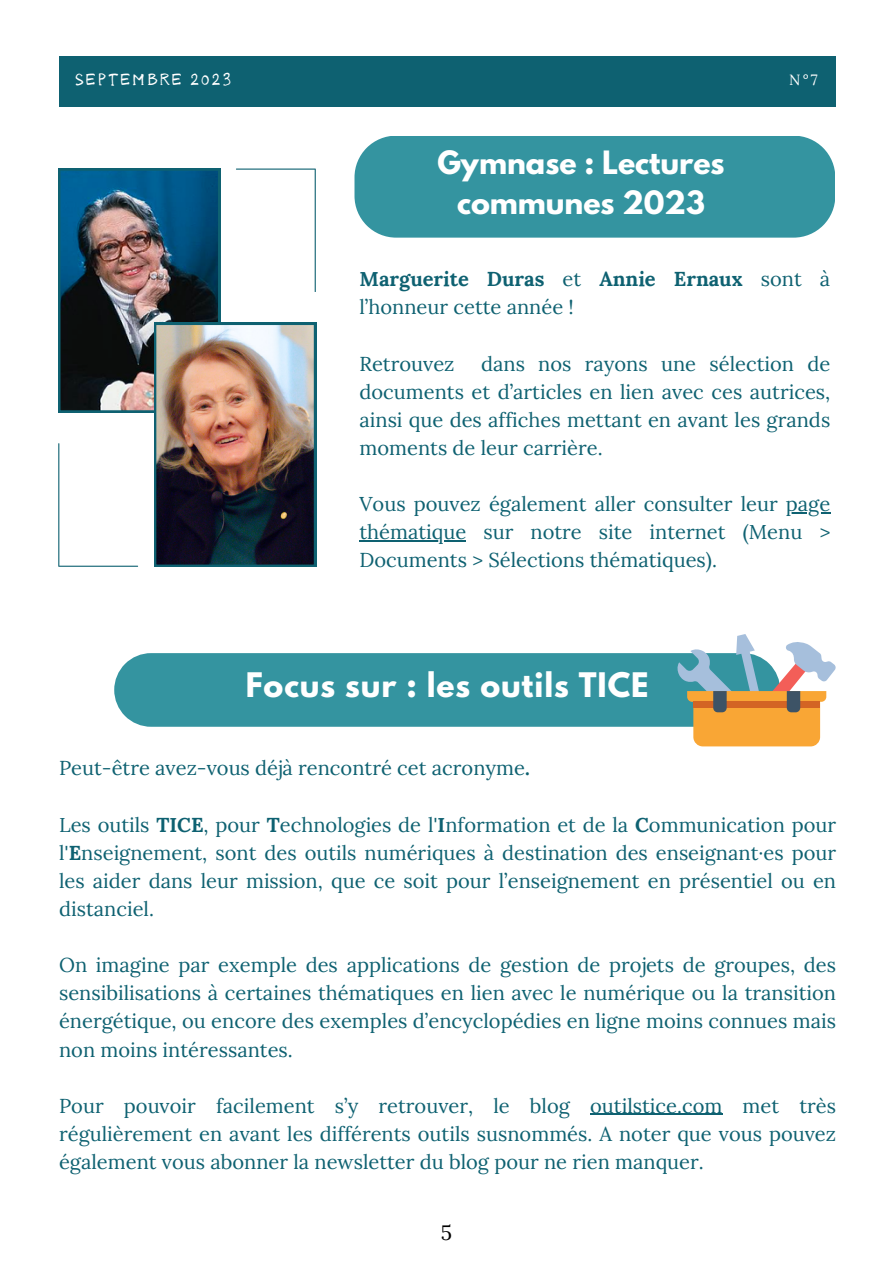
<style>
.page{position:relative;width:893px;height:1264px;background:#fff}
.page>*{position:absolute;margin:0;border:0;box-sizing:border-box;transform-origin:0 0}
.t1{font:700 30px "League Spartan";letter-spacing:.03em;color:#fff}
.t2{font:700 28.5px/39.3px "League Spartan";color:#fff;text-align:center}
.t3{font:20.7px "Lora";color:#000}
.t4{font:20.1px/28px "Lora";color:#0e6171;text-align:justify}
.t5{font:14.85px "nagayama kai";letter-spacing:.14em;color:#fff}
.t6{font:14.85px "Lora";color:#fff}
.s1{font-weight:700}
</style>
<div class="page">
<div style="left:59px;top:56px;width:776px;height:51px;background:#0e6171"></div>
<div style="left:354px;top:136px;width:481px;height:102px;background:#3494a0"></div>
<img style="left:58px;top:168px;width:258px;height:399px">
<hr style="left:785px;top:512px;width:45px;height:1px;background:#0e6171">
<hr style="left:359px;top:540px;width:107px;height:1px;background:#0e6171">
<div style="left:114px;top:653px;width:562px;height:73px;background:#3494a0"></div>
<svg style="left:676px;top:634px;width:160px;height:112px"></svg>
<hr style="left:590px;top:1113px;width:132px;height:1px;background:#0e6171">
<p class="t5" style="left:75px;top:73px;width:157px">SEPTEMBRE 2023</p>
<p class="t6" style="left:789px;top:70px;width:30px">N°7</p>
<p class="t2" style="left:437px;top:147px;width:289px">Gymnase : Lectures communes 2023</p>
<p class="t4" style="left:359px;top:265px;width:472px"><span class="s1">Marguerite Duras</span> et <span class="s1">Annie Ernaux</span> sont à l’honneur cette année !</p>
<p class="t4" style="left:359px;top:349px;width:472px;text-indent:122px">dans nos rayons une sélection de documents et d’articles en lien avec ces autrices, ainsi que des affiches mettant en avant les grands moments de leur carrière.</p>
<p class="t4" style="left:359px;top:349px;width:96px">Retrouvez</p>
<p class="t4" style="left:359px;top:490px;width:472px">Vous pouvez également aller consulter leur page thématique sur notre site internet (Menu &gt; Documents &gt; Sélections thématiques).</p>
<p class="t1" style="left:246px;top:670px;width:404px">Focus sur : les outils TICE</p>
<p class="t4" style="left:59px;top:754px;width:472px">Peut-être avez-vous déjà rencontré cet acronyme<span class="s1">.</span></p>
<p class="t4" style="left:59px;top:810px;width:778px">Les outils <span class="s1">TICE</span>, pour <span class="s1">T</span>echnologies de l'<span class="s1">I</span>nformation et de la <span class="s1">C</span>ommunication pour l'<span class="s1">E</span>nseignement, sont des outils numériques à destination des enseignant·es pour les aider dans leur mission, que ce soit pour l’enseignement en présentiel ou en distanciel.</p>
<p class="t4" style="left:59px;top:950px;width:778px">On imagine par exemple des applications de gestion de projets de groupes, des sensibilisations à certaines thématiques en lien avec le numérique ou la transition énergétique, ou encore des exemples d’encyclopédies en ligne moins connues mais non moins intéressantes.</p>
<p class="t4" style="left:59px;top:1091px;width:778px">Pour pouvoir facilement s’y retrouver, le blog outilstice.com met très régulièrement en avant les différents outils susnommés. A noter que vous pouvez également vous abonner la newsletter du blog pour ne rien manquer.</p>
<p class="t3" style="left:440px;top:1218px;width:13px">5</p>
</div>
